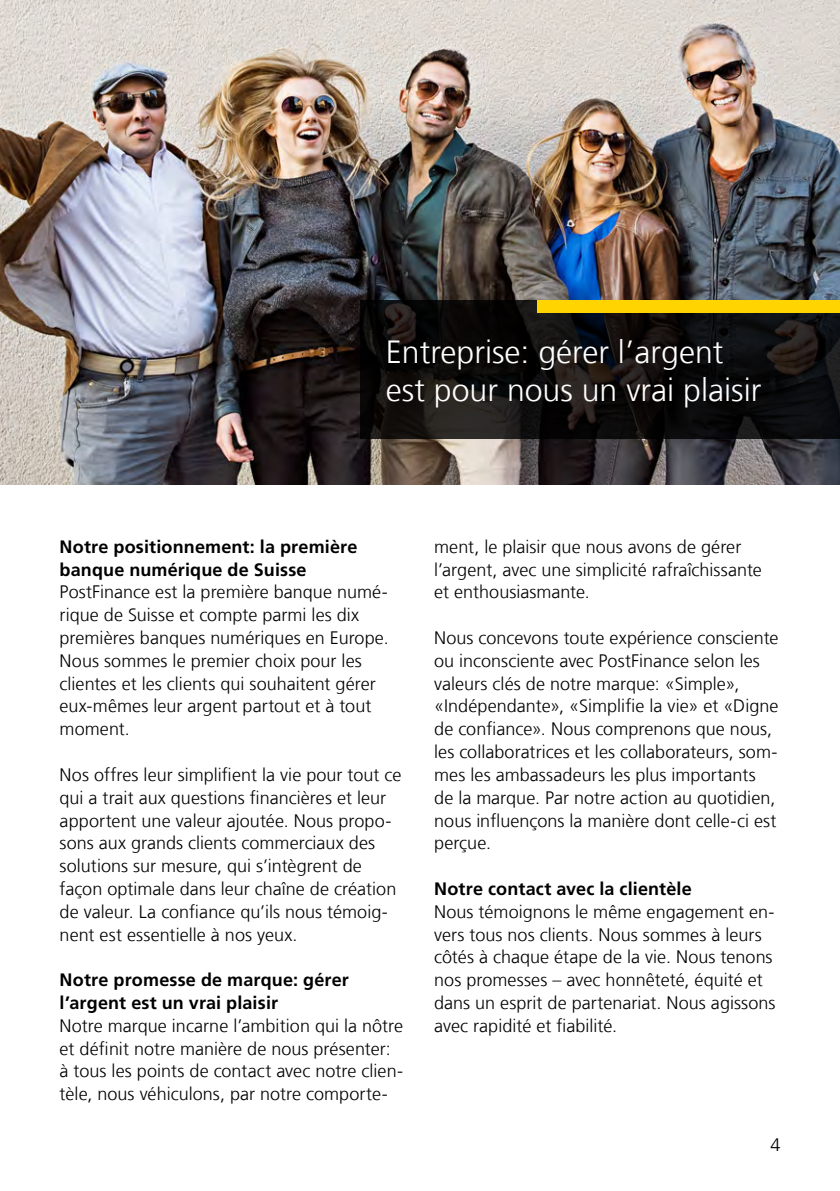
<style>
.page{position:relative;width:840px;height:1191px;background:#fff}
.page>*{position:absolute;margin:0;border:0;box-sizing:border-box;transform-origin:0 0}
.t1{font:300 32px/38px "Frutiger LT Com";color:#fff}
.t2{font:300 18px/22.8px "Frutiger LT Com";color:#000}
.t3{font:700 18px/22.8px "Frutiger LT Com";letter-spacing:.01em;color:#000}
</style>
<div class="page">
<img style="left:0;top:0;width:839px;height:484px">
<svg style="left:360px;top:300px;width:479px;height:139px;fill:#0c0c0c"></svg>
<div style="left:537px;top:300px;width:302px;height:13px;background:#ffd400"></div>
<h2 class="t1" style="left:386px;top:333px;width:377px">Entreprise: gérer l’argent est pour nous un vrai plaisir</h2>
<h3 class="t3" style="left:60px;top:535px;width:299px">Notre positionnement: la première banque numérique de Suisse</h3>
<p class="t2" style="left:60px;top:581px;width:330px">PostFinance est la première banque numé&shy;rique de Suisse et compte parmi les dix premières banques numériques en Europe.<br>Nous sommes le premier choix pour les clientes et les clients qui souhaitent gérer eux-mêmes leur argent partout et à tout moment.</p>
<p class="t2" style="left:60px;top:763px;width:343px">Nos offres leur simplifient la vie pour tout ce qui a trait aux questions financières et leur apportent une valeur ajoutée. Nous propo&shy;sons aux grands clients commerciaux des solutions sur mesure, qui s’intègrent de façon optimale dans leur chaîne de création de valeur. La confiance qu’ils nous témoig&shy;nent est essentielle à nos yeux.</p>
<h3 class="t3" style="left:60px;top:968px;width:291px">Notre promesse de marque: gérer l’argent est un vrai plaisir</h3>
<p class="t2" style="left:60px;top:1014px;width:345px">Notre marque incarne l’ambition qui la nôtre et définit notre manière de nous présenter: à tous les points de contact avec notre clien&shy;tèle, nous véhiculons, par notre comporte-</p>
<p class="t2" style="left:434px;top:535px;width:329px">ment, le plaisir que nous avons de gérer l’argent, avec une simplicité rafraîchissante et enthousiasmante.</p>
<p class="t2" style="left:434px;top:626px;width:346px">Nous concevons toute expérience consciente ou inconsciente avec PostFinance selon les valeurs clés de notre marque: «Simple», «Indépendante», «Simplifie la vie» et «Digne de confiance». Nous comprenons que nous, les collaboratrices et les collaborateurs, som&shy;mes les ambassadeurs les plus importants de la marque. Par notre action au quotidien, nous influençons la manière dont celle-ci est perçue.</p>
<h3 class="t3" style="left:434px;top:877px;width:259px">Notre contact avec la clientèle</h3>
<p class="t2" style="left:434px;top:900px;width:343px">Nous témoignons le même engagement en&shy;vers tous nos clients. Nous sommes à leurs côtés à chaque étape de la vie. Nous tenons nos promesses – avec honnêteté, équité et dans un esprit de partenariat. Nous agissons avec rapidité et fiabilité.</p>
<p class="t2" style="left:770px;top:1133px;width:12px">4</p>
</div>
